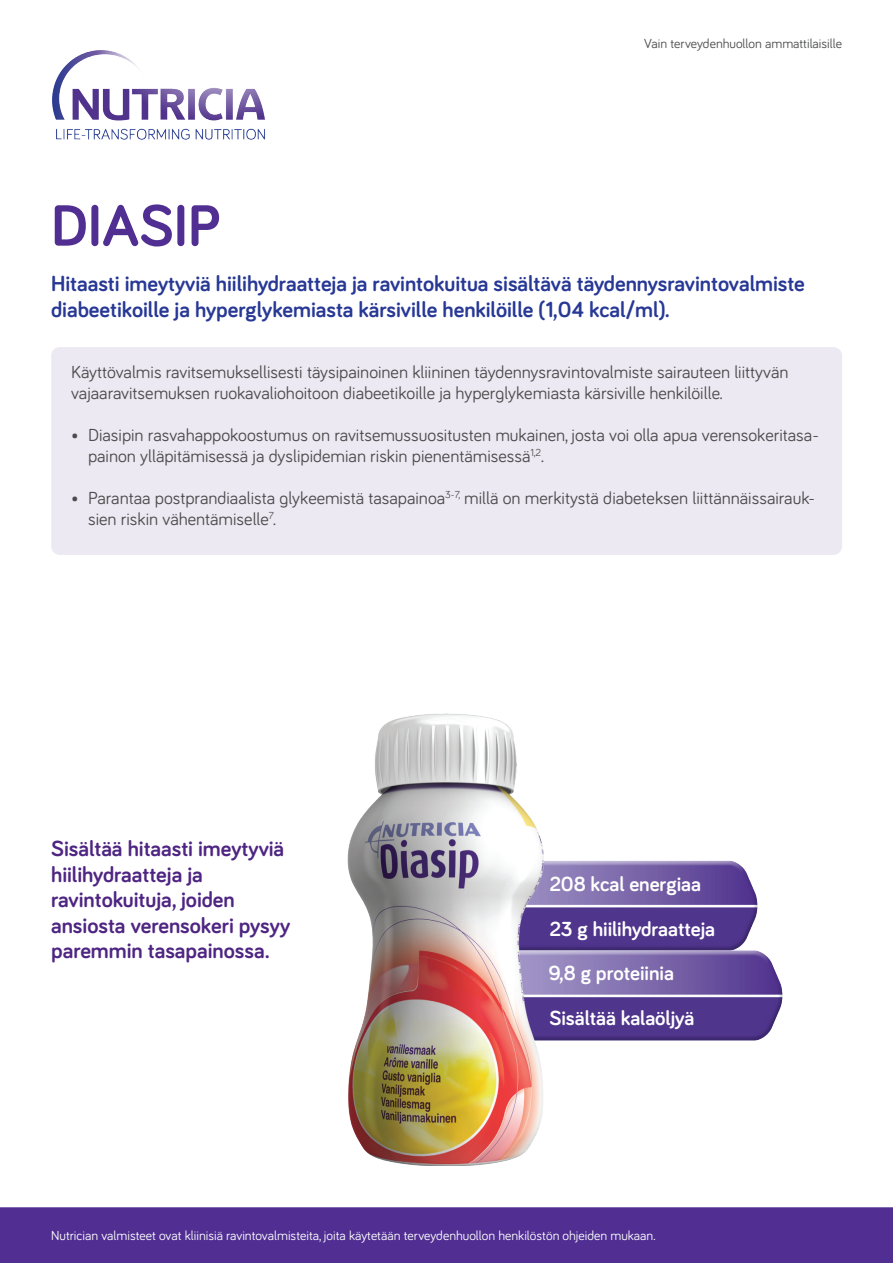
<style>
.page{position:relative;width:893px;height:1263px;background:#fff}
.page>*{position:absolute;margin:0;border:0;box-sizing:border-box;transform-origin:0 0}
.t1{font:700 60px "Bariol";color:#502e92}
.t2{font:700 22.5px/25.5px "Bariol";color:#273895}
.t3{font:700 22.5px/25.5px "Bariol";color:#4e2582}
.t4{font:700 21px/45px "Bariol";color:#fff}
.t5{font:18px/21px "Bariol";color:#4b4c4d}
.t6{font:13.5px "Bariol";color:#fff}
.t7{font:13.5px "Bariol";color:#4b4c4d}
</style>
<div class="page">
<img style="left:52px;top:50px;width:213px;height:90px">
<div style="left:51px;top:347px;width:791px;height:208px;background:#ede9f2;border-radius:9px"></div>
<div style="left:0;top:1207px;width:893px;height:56px;background:#502e92"></div>
<img style="left:556px;top:860px;width:202px;height:47px">
<img style="left:556px;top:907px;width:227px;height:134px">
<img style="left:347px;top:713px;width:209px;height:452px">
<p class="t7" style="left:644px;top:35px;width:199px">Vain terveydenhuollon ammattilaisille</p>
<h1 class="t1" style="left:51px;top:184px;width:171px">DIASIP</h1>
<p class="t2" style="left:51px;top:270px;width:755px">Hitaasti imeytyviä hiilihydraatteja ja ravintokuitua sisältävä täydennysravintovalmiste diabeetikoille ja hyperglykemiasta kärsiville henkilöille (1,04 kcal/ml).</p>
<p class="t5" style="left:71px;top:361px;width:719px">Käyttövalmis ravitsemuksellisesti täysipainoinen kliininen täydennysravintovalmiste sairauteen liittyvän vajaaravitsemuksen ruokavaliohoitoon diabeetikoille ja hyperglykemiasta kärsiville henkilöille.</p>
<p class="t5" style="left:88px;top:424px;width:732px;text-indent:-17px">• Diasipin rasvahappokoostumus on ravitsemussuositusten mukainen, josta voi olla apua verensokeritasa&shy;painon ylläpitämisessä ja dyslipidemian riskin pienentämisessä<sup>1,2</sup>.</p>
<p class="t5" style="left:88px;top:487px;width:728px;text-indent:-17px">• Parantaa postprandiaalista glykeemistä tasapainoa<sup>3-7,</sup> millä on merkitystä diabeteksen liittännäissairauk&shy;sien riskin vähentämiselle<sup>7</sup>.</p>
<p class="t3" style="left:51px;top:835px;width:241px">Sisältää hitaasti imeytyviä hiilihydraatteja ja ravintokuituja, joiden ansiosta verensokeri pysyy paremmin tasapainossa.</p>
<p class="t4" style="left:549px;top:860px;width:167px">208 kcal energiaa<br>23 g hiilihydraatteja</p>
<p class="t4" style="left:548px;top:950px;width:127px">9,8 g proteiinia</p>
<p class="t4" style="left:549px;top:995px;width:147px">Sisältää kalaöljyä</p>
<p class="t6" style="left:51px;top:1226px;width:606px">Nutrician valmisteet ovat kliinisiä ravintovalmisteita, joita käytetään terveydenhuollon henkilöstön ohjeiden mukaan.</p>
</div>
